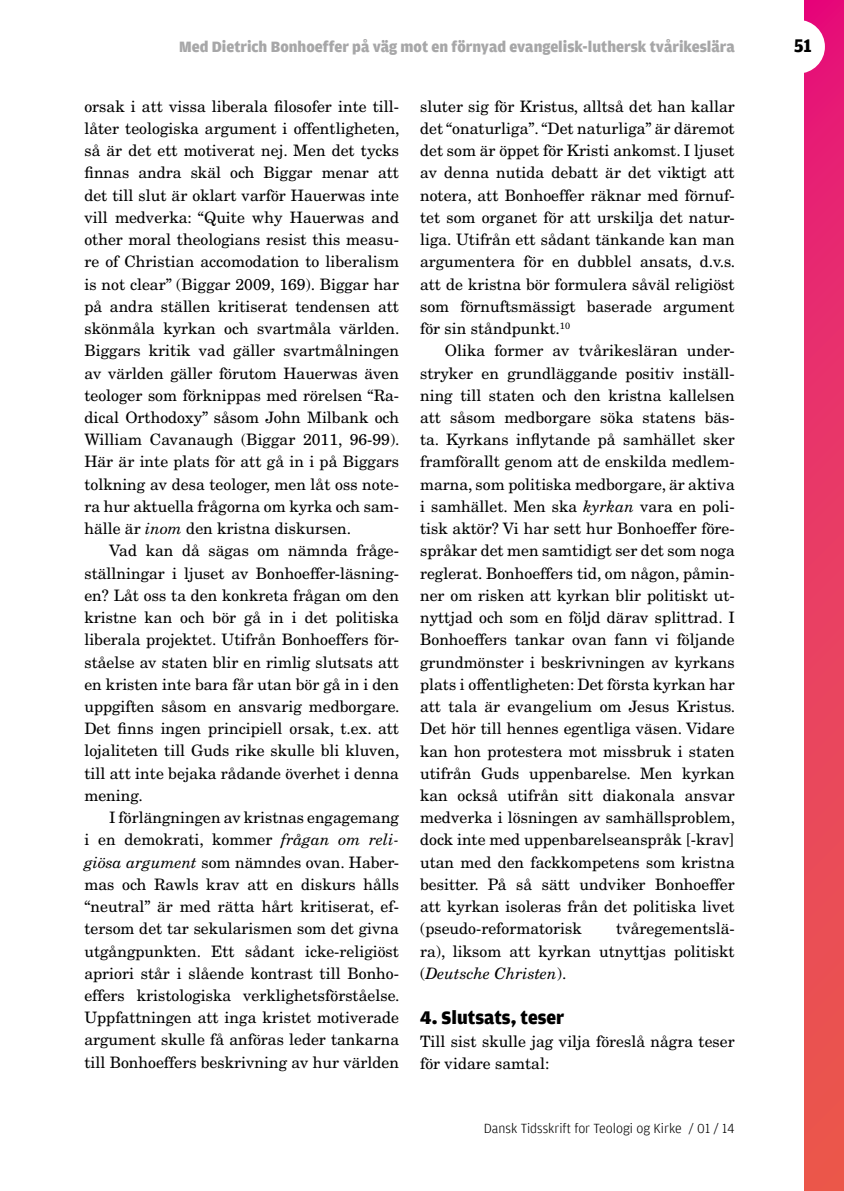
<style>
.page{position:relative;width:844px;height:1191px;background:#fff}
.page>*{position:absolute;margin:0;border:0;box-sizing:border-box;transform-origin:0 0}
.t1{font:900 19.25px "Amplitude";color:#000}
.t2{font:700 19.25px "Amplitude";color:#000}
.t3{font:15.75px/22.2px "New Century Schlbk";color:#000;text-align:justify}
.t4{font:900 15.75px "Amplitude";color:#a7a7a8}
.t5{font:300 14px "Amplitude";color:#000}
.s1{font-style:italic}
</style>
<div class="page">
<div style="left:804px;top:0;width:39px;height:1191px;background:linear-gradient(to bottom,#e6187c,#eb5e4a)"></div>
<div style="left:771px;top:20px;width:53px;height:54px;background:#fff;border-radius:50%"></div>
<p class="t4" style="left:179px;top:38px;width:557px">Med Dietrich Bonhoeffer på väg mot en förnyad evangelisk-luthersk tvårikeslära</p>
<p class="t2" style="left:793px;top:35px;width:19px">51</p>
<p class="t3" style="left:84px;top:95px;width:317px">orsak i att vissa liberala filosofer inte til - låter teologiska argument i offentligheten, så är det ett motiverat nej. Men det tycks finnas andra skäl och Biggar menar att det till slut är oklart varför Hauerwas inte vill medverka: “Quite why Hauerwas and other moral theologians resist this measu&shy;re of Christian accomodation to liberalism is not clear” (Biggar 2009, 169). Biggar har på andra ställen kritiserat tendensen att skönmåla kyrkan och svartmåla världen.<br>Biggars kritik vad gäller svartmålningen av världen gäller förutom Hauerwas även teologer som förknippas med rörelsen “Ra&shy;dical Orthodoxy” såsom John Milbank och William Cavanaugh (Biggar 2011, 96-99).<br>Här är inte plats för att gå in i på Biggars tolkning av desa teologer, men låt oss note&shy;ra hur aktuella frågorna om kyrka och sam&shy;hälle är <span class="s1">inom</span> den kristna diskursen.</p>
<p class="t3" style="left:84px;top:539px;width:317px;text-indent:25px">Vad kan då sägas om nämnda fråge&shy;ställningar i ljuset av Bonhoeffer-läsning&shy;en? Låt oss ta den konkreta frågan om den kristne kan och bör gå in i det politiska liberala projektet. Utifrån Bonhoeffers för&shy;ståelse av staten blir en rimlig slutsats att en kristen inte bara får utan bör gå in i den uppgiften såsom en ansvarig medborgare.<br>Det finns ingen principiell orsak, t.ex. att lojaliteten till Guds rike skulle bli kluven, till att inte bejaka rådande överhet i denna mening.</p>
<p class="t3" style="left:84px;top:806px;width:317px;text-indent:25px">I förlängningen av kristnas engagemang i en demokrati, kommer <span class="s1">frågan om reli&shy;giösa argument</span> som nämndes ovan. Haber&shy;mas och Rawls krav att en diskurs hålls “neutral” är med rätta hårt kritiserat, ef&shy;tersom det tar sekularismen som det givna utgångpunkten. Ett sådant icke-religiöst apriori står i slående kontrast till Bonho&shy;effers kristologiska verklighetsförståelse.<br>Uppfattningen att inga kristet motiverade argument skulle få anföras leder tankarna till Bonhoeffers beskrivning av hur världen</p>
<p class="t3" style="left:420px;top:95px;width:316px">sluter sig för Kristus, alltså det han kallar det “onaturliga”. “Det naturliga” är däremot det som är öppet för Kristi ankomst. I ljuset av denna nutida debatt är det viktigt att notera, att Bonhoeffer räknar med förnuf&shy;tet som organet för att urskilja det natur&shy;liga. Utifrån ett sådant tänkande kan man argumentera för en dubblel ansats, d.v.s. att de kristna bör formulera såväl religiöst som förnuftsmässigt baserade argument för sin ståndpunkt.<sup>10</sup></p>
<p class="t3" style="left:420px;top:339px;width:317px;text-indent:25px">Olika former av tvårikesläran under&shy;stryker en grundläggande positiv inställ&shy;ning till staten och den kristna kallelsen att såsom medborgare söka statens bäs&shy;ta. Kyrkans inflytande på samhället sker framförallt genom att de enskilda medlem&shy;marna, som politiska medborgare, är aktiva i samhället. Men ska <span class="s1">kyrkan</span> vara en poli&shy;tisk aktör? Vi har sett hur Bonhoeffer före&shy;språkar det men samtidigt ser det som noga reglerat. Bonhoeffers tid, om någon, påmin&shy;ner om risken att kyrkan blir politiskt ut&shy;nyttjad och som en följd därav splittrad. I Bonhoeffers tankar ovan fann vi följande grundmönster i beskrivningen av kyrkans plats i offentligheten: Det första kyrkan har att tala är evangelium om Jesus Kristus.<br>Det hör till hennes egentliga väsen. Vidare kan hon protestera mot missbruk i staten utifrån Guds uppenbarelse. Men kyrkan kan också utifrån sitt diakonala ansvar medverka i lösningen av samhällsproblem, dock inte med uppenbarelseanspråk [-krav] utan med den fackkompetens som kristna besitter. På så sätt undviker Bonhoeffer att kyrkan isoleras från det politiska livet (pseudo-reformatorisk</p>
<p class="t3" style="left:420px;top:917px;width:316px;text-indent:196px">tvåregementslä&shy;ra), liksom att kyrkan utnyttjas politiskt (<span class="s1">Deutsche Christen</span>).</p>
<p class="t1" style="left:420px;top:1007px;width:145px">4. Slutsats, teser</p>
<p class="t3" style="left:420px;top:1029px;width:316px">Till sist skulle jag vilja föreslå några teser för vidare samtal:</p>
<p class="t5" style="left:484px;top:1120px;width:252px">Dansk Tidsskrift for Teologi og Kirke / 01 / 14</p>
</div>
